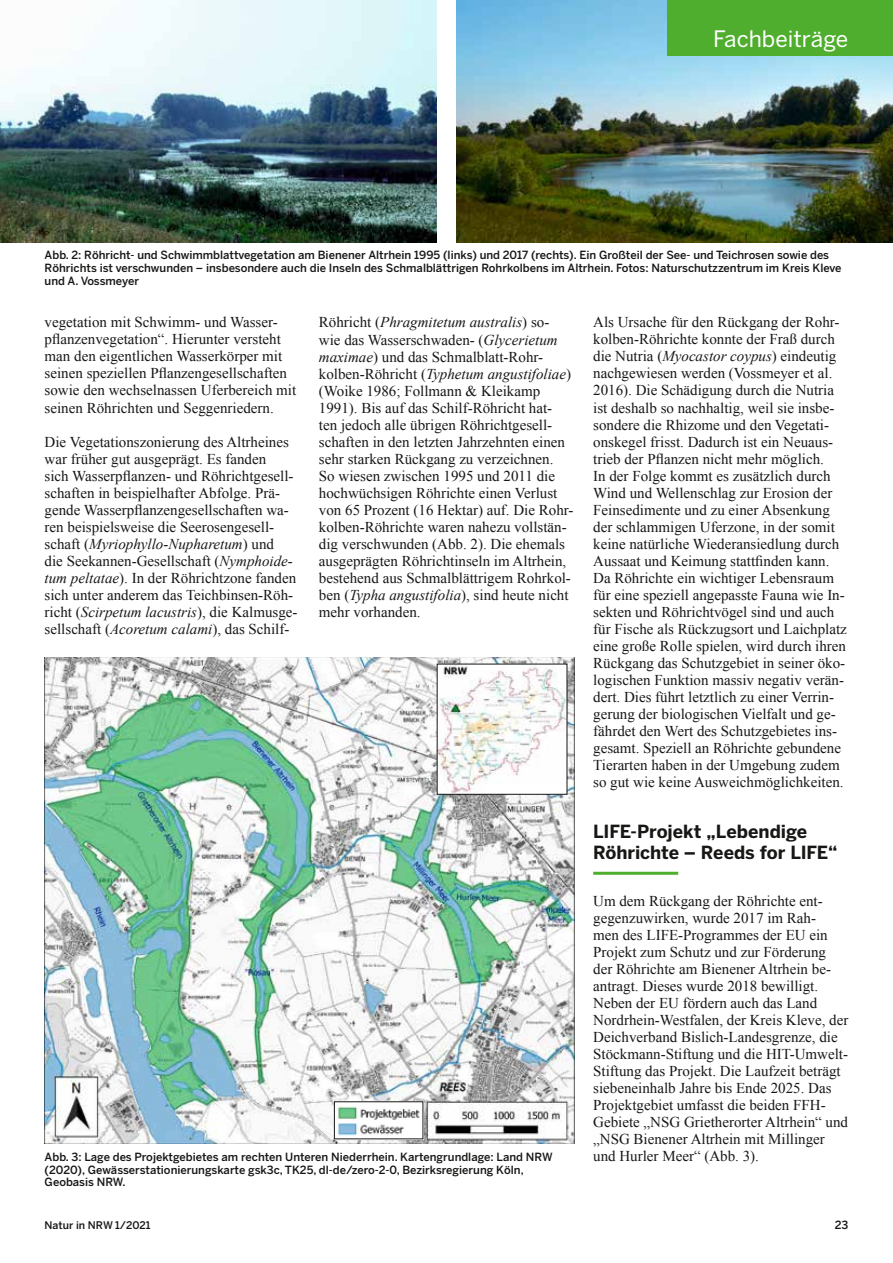
<style>
.page{position:relative;width:893px;height:1263px;background:#fff}
.page>*{position:absolute;margin:0;border:0;box-sizing:border-box;transform-origin:0 0}
.t1{font:22.5px "Benton Sans";color:#fff}
.t2{font:700 18px/21.3px "Benton Sans";letter-spacing:-.005em;color:#181716}
.t3{font:15px/17px "Times New Roman";color:#181716}
.t4{font:500 11.25px/12.8px "Benton Sans";color:#181716}
.t5{font:500 10.5px "Benton Sans";color:#181716}
.s1{font-style:italic}
</style>
<div class="page">
<hr style="left:593px;top:872px;width:85px;height:3px;background:#4fae2e">
<img style="left:0;top:0;width:437px;height:242px">
<img style="left:456px;top:0;width:437px;height:242px">
<img style="left:45px;top:657px;width:529px;height:487px">
<svg style="left:436px;top:663px;width:132px;height:132px"></svg>
<img style="left:336px;top:1103px;width:85px;height:34px">
<div style="left:485px;top:784px;width:81px;height:9px;background:#fff"></div>
<div style="left:668px;top:0;width:225px;height:55px;background:#4fae2e"></div>
<h1 class="t1" style="left:713px;top:25px;width:137px">Fachbeiträge</h1>
<p class="t4" style="left:45px;top:249px;width:798px">Abb. 2: Röhricht- und Schwimmblattvegetation am Bienener Altrhein 1995 (links) und 2017 (rechts). Ein Großteil der See- und Teichrosen sowie des<br>Röhrichts ist verschwunden – insbesondere auch die Inseln des Schmalblättrigen Rohrkolbens im Altrhein. Fotos: Naturschutzzentrum im Kreis Kleve und A. Vossmeyer</p>
<p class="t3" style="left:45px;top:314px;width:253px">vegetation mit Schwimm- und Wasser&shy;pflanzenvegetation“. Hierunter versteht man den eigentlichen Wasserkörper mit seinen speziellen Pflanzengesellschaften sowie den wechselnassen Uferbereich mit seinen Röhrichten und Seggenriedern.</p>
<p class="t3" style="left:45px;top:433px;width:254px">Die Vegetationszonierung des Altrheines war früher gut ausgeprägt. Es fanden<br>sich Wasserpflanzen- und Röhrichtgesell&shy;schaften in beispielhafter Abfolge. Prä&shy;gende Wasserpflanzengesellschaften wa&shy;ren beispielsweise die Seerosengesell&shy;schaft (<span class="s1">Myriophyllo-Nupharetum</span>) und<br>die Seekannen-Gesellschaft (<span class="s1">Nymphoide&shy;tum peltatae</span>). In der Röhrichtzone fanden sich unter anderem das Teichbinsen-Röh&shy;richt (<span class="s1">Scirpetum lacustris</span>), die Kalmusge&shy;sellschaft (<span class="s1">Acoretum calami</span>), das Schilf-</p>
<p class="t3" style="left:319px;top:314px;width:256px">Röhricht (<span class="s1">Phragmitetum australis</span>) so&shy;wie das Wasserschwaden- (<span class="s1">Glycerietum maximae</span>) und das Schmalblatt-Rohr&shy;kolben-Röhricht (<span class="s1">Typhetum angustifoliae</span>) (Woike 1986; Follmann &amp; Kleikamp 1991). Bis auf das Schilf-Röhricht hat&shy;ten jedoch alle übrigen Röhrichtgesell&shy;schaften in den letzten Jahrzehnten einen sehr starken Rückgang zu verzeichnen.<br>So wiesen zwischen 1995 und 2011 die hochwüchsigen Röhrichte einen Verlust von 65 Prozent (16 Hektar) auf. Die Rohr&shy;kolben-Röhrichte waren nahezu vollstän&shy;dig verschwunden (Abb. 2). Die ehemals ausgeprägten Röhrichtinseln im Altrhein, bestehend aus Schmalblättrigem Rohrkol&shy;ben (<span class="s1">Typha angustifolia</span>), sind heute nicht mehr vorhanden.</p>
<p class="t3" style="left:593px;top:314px;width:255px">Als Ursache für den Rückgang der Rohr&shy;kolben-Röhrichte konnte der Fraß durch die Nutria (<span class="s1">Myocastor coypus</span>) eindeutig nachgewiesen werden (Vossmeyer et al.<br>2016). Die Schädigung durch die Nutria ist deshalb so nachhaltig, weil sie insbe&shy;sondere die Rhizome und den Vegetati&shy;onskegel frisst. Dadurch ist ein Neuaus&shy;trieb der Pflanzen nicht mehr möglich.<br>In der Folge kommt es zusätzlich durch Wind und Wellenschlag zur Erosion der Feinsedimente und zu einer Absenkung der schlammigen Uferzone, in der somit keine natürliche Wiederansiedlung durch Aussaat und Keimung stattfinden kann.<br>Da Röhrichte ein wichtiger Lebensraum für eine speziell angepasste Fauna wie In&shy;sekten und Röhrichtvögel sind und auch für Fische als Rückzugsort und Laichplatz eine große Rolle spielen, wird durch ihren Rückgang das Schutzgebiet in seiner öko&shy;logischen Funktion massiv negativ verän&shy;dert. Dies führt letztlich zu einer Verrin&shy;gerung der biologischen Vielfalt und ge&shy;fährdet den Wert des Schutzgebietes ins&shy;gesamt. Speziell an Röhrichte gebundene Tierarten haben in der Umgebung zudem so gut wie keine Ausweichmöglichkeiten.</p>
<p class="t2" style="left:593px;top:820px;width:246px">LIFE-Projekt „Lebendige<br>Röhrichte – Reeds for LIFE“</p>
<p class="t3" style="left:593px;top:892px;width:257px">Um dem Rückgang der Röhrichte ent&shy;gegenzuwirken, wurde 2017 im Rah-<br>men des LIFE-Programmes der EU ein Projekt zum Schutz und zur Förderung der Röhrichte am Bienener Altrhein be&shy;antragt. Dieses wurde 2018 bewilligt.<br>Neben der EU fördern auch das Land Nordrhein-Westfalen, der Kreis Kleve, der Deichverband Bislich-Landesgrenze, die Stöckmann-Stiftung und die HIT-Umwelt-Stiftung das Projekt. Die Laufzeit beträgt siebeneinhalb Jahre bis Ende 2025. Das Projektgebiet umfasst die beiden FFH-Gebiete „NSG Grietherorter Altrhein“ und „NSG Bienener Altrhein mit Millinger und Hurler Meer“ (Abb. 3).</p>
<p class="t4" style="left:45px;top:1150px;width:509px">Abb. 3: Lage des Projektgebietes am rechten Unteren Niederrhein. Kartengrundlage: Land NRW (2020), Gewässerstationierungskarte gsk3c, TK25, dl-de/zero-2-0, Bezirksregierung Köln,<br>Geobasis NRW.</p>
<p class="t5" style="left:45px;top:1219px;width:107px">Natur in NRW 1/2021</p>
<p class="t4" style="left:835px;top:1218px;width:15px">23</p>
</div>
